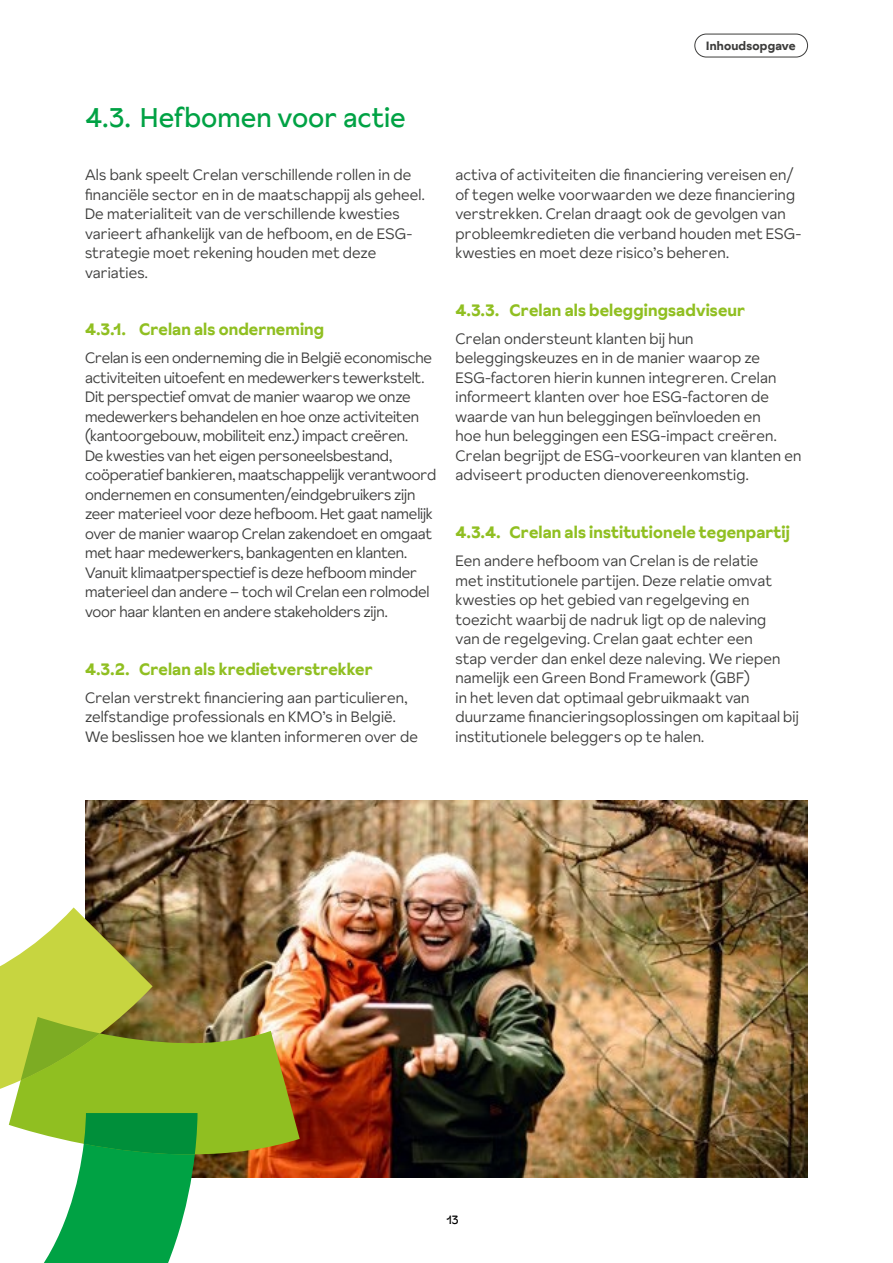
<style>
.page{position:relative;width:893px;height:1263px;background:#fff}
.page>*{position:absolute;margin:0;border:0;box-sizing:border-box;transform-origin:0 0}
.t1{font:27px "Crelan Sunset";color:#00a244}
.t2{font:700 16.5px "Crelan Sunset";letter-spacing:.005em;color:#90bf21}
.t3{font:300 15px/19.5px "Crelan Sunset";letter-spacing:.005em;color:#3c3c3b}
.t4{font:700 12px "Crelan Sunset";letter-spacing:.015em;color:#3c3c3b}
.t5{font:12px "Crelan Sunset";color:#000}
</style>
<div class="page">
<div style="left:694px;top:34px;width:114px;height:23px;border:1px solid #3c3c3b;border-radius:11px"></div>
<img style="left:85px;top:800px;width:723px;height:378px">
<img style="left:0;top:907px;width:300px;height:356px">
<p class="t4" style="left:706px;top:37px;width:91px">Inhoudsopgave</p>
<h1 class="t1" style="left:85px;top:98px;width:322px">4.3. Hefbomen voor actie</h1>
<p class="t3" style="left:85px;top:165px;width:341px">Als bank speelt Crelan verschillende rollen in de financiële sector en in de maatschappij als geheel.<br>De materialiteit van de verschillende kwesties varieert afhankelijk van de hefboom, en de ESG&shy;strategie moet rekening houden met deze variaties.</p>
<p class="t2" style="left:85px;top:318px;width:241px">4.3.1. Crelan als onderneming</p>
<p class="t3" style="left:85px;top:348px;width:353px">Crelan is een onderneming die in België economische activiteiten uitoefent en medewerkers tewerkstelt.<br>Dit perspectief omvat de manier waarop we onze medewerkers behandelen en hoe onze activiteiten (kantoorgebouw, mobiliteit enz.) impact creëren.<br>De kwesties van het eigen personeelsbestand, coöperatief bankieren, maatschappelijk verantwoord ondernemen en consumenten/eindgebruikers zijn zeer materieel voor deze hefboom. Het gaat namelijk over de manier waarop Crelan zakendoet en omgaat met haar medewerkers, bankagenten en klanten.<br>Vanuit klimaatperspectief is deze hefboom minder materieel dan andere – toch wil Crelan een rolmodel voor haar klanten en andere stakeholders zijn.</p>
<p class="t2" style="left:85px;top:657px;width:289px">4.3.2. Crelan als kredietverstrekker</p>
<p class="t3" style="left:85px;top:687px;width:334px">Crelan verstrekt financiering aan particulieren, zelfstandige professionals en KMO’s in België.<br>We beslissen hoe we klanten informeren over de</p>
<p class="t3" style="left:455px;top:165px;width:347px">activa of activiteiten die financiering vereisen en/ of tegen welke voorwaarden we deze financiering verstrekken. Crelan draagt ook de gevolgen van probleemkredieten die verband houden met ESG&shy;kwesties en moet deze risico’s beheren.</p>
<p class="t2" style="left:455px;top:298px;width:291px">4.3.3. Crelan als beleggingsadviseur</p>
<p class="t3" style="left:455px;top:329px;width:347px">Crelan ondersteunt klanten bij hun beleggingskeuzes en in de manier waarop ze ESG-factoren hierin kunnen integreren. Crelan informeert klanten over hoe ESG-factoren de waarde van hun beleggingen beïnvloeden en<br>hoe hun beleggingen een ESG-impact creëren.<br>Crelan begrijpt de ESG-voorkeuren van klanten en adviseert producten dienovereenkomstig.</p>
<p class="t2" style="left:455px;top:521px;width:336px">4.3.4. Crelan als institutionele tegenpartij</p>
<p class="t3" style="left:455px;top:551px;width:345px">Een andere hefboom van Crelan is de relatie<br>met institutionele partijen. Deze relatie omvat kwesties op het gebied van regelgeving en toezicht waarbij de nadruk ligt op de naleving<br>van de regelgeving. Crelan gaat echter een<br>stap verder dan enkel deze naleving. We riepen namelijk een Green Bond Framework (GBF)<br>in het leven dat optimaal gebruikmaakt van duurzame financieringsoplossingen om kapitaal bij institutionele beleggers op te halen.</p>
<p class="t5" style="left:447px;top:1212px;width:14px">13</p>
</div>
